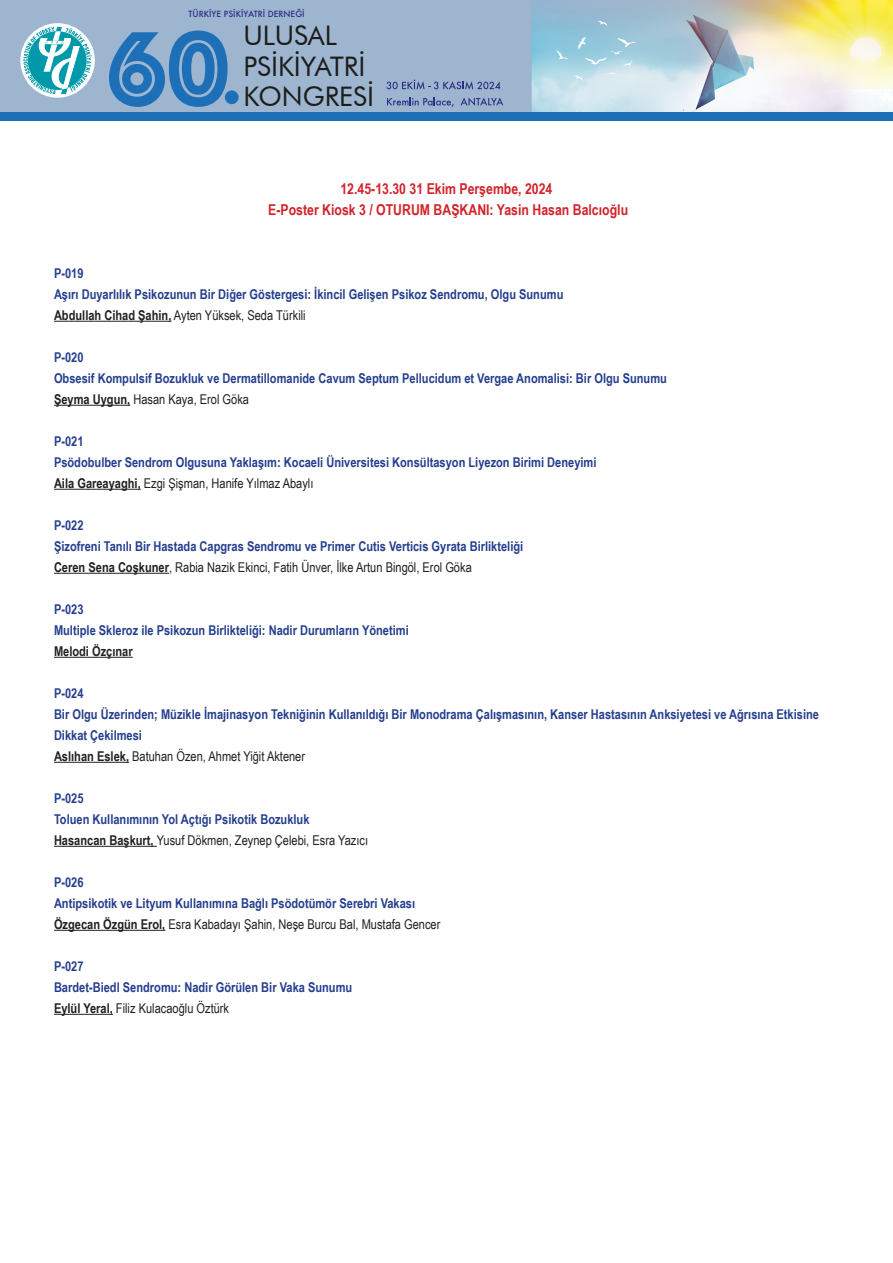
<style>
.page{position:relative;width:893px;height:1263px;background:#fff}
.page>*{position:absolute;margin:0;border:0;box-sizing:border-box;transform-origin:0 0}
.t1{font:27px/30.2px "Futura BT";color:#1d1d1b}
.t2{font:700 15px "Arial Narrow";color:#d1232a}
.t3{font:700 13.5px/21px "Arial Narrow";color:#253f8e}
.t4{font:13.5px "Arial Narrow";color:#231f20}
.t5{font:700 13.5px "Arial Narrow";color:#231f20}
.t6{font:500 8.25px "Futura";color:#2d2e82}
.s1{font-weight:700}
</style>
<div class="page">
<img style="left:0;top:0;width:893px;height:112px">
<svg style="left:20px;top:23px;width:75px;height:75px"></svg>
<svg style="left:23px;top:27px;width:69px;height:67px"></svg>
<div style="left:0;top:112px;width:893px;height:8px;background:#1d70b7"></div>
<svg style="left:556px;top:50px;width:13px;height:9px"></svg>
<svg style="left:604px;top:73px;width:17px;height:3px"></svg>
<svg style="left:597px;top:21px;width:10px;height:5px"></svg>
<svg style="left:578px;top:37px;width:59px;height:29px;background:#a3cfe0"></svg>
<svg style="left:572px;top:76px;width:10px;height:5px"></svg>
<svg style="left:386px;top:80px;width:114px;height:9px"></svg>
<svg style="left:387px;top:97px;width:67px;height:10px"></svg>
<svg style="left:460px;top:98px;width:43px;height:8px"></svg>
<svg style="left:109px;top:31px;width:119px;height:76px;background:#508bc0"></svg>
<div style="left:225px;top:90px;width:14px;height:14px;background:#1d70b7;border-radius:50%"></div>
<hr style="left:54px;top:321px;width:117px;height:1px;background:#231f20">
<hr style="left:54px;top:405px;width:76px;height:1px;background:#231f20">
<hr style="left:54px;top:489px;width:87px;height:1px;background:#231f20">
<hr style="left:54px;top:573px;width:115px;height:1px;background:#231f20">
<hr style="left:54px;top:657px;width:79px;height:1px;background:#231f20">
<hr style="left:54px;top:762px;width:75px;height:1px;background:#231f20">
<hr style="left:54px;top:846px;width:103px;height:1px;background:#231f20">
<hr style="left:54px;top:930px;width:111px;height:1px;background:#231f20">
<hr style="left:54px;top:1014px;width:59px;height:1px;background:#231f20">
<p class="t6" style="left:189px;top:8px;width:118px">TÜRKİYE PSİKİYATRİ DERNEĞİ</p>
<p class="t1" style="left:243px;top:21px;width:132px">ULUSAL<br>PSİKİYATRİ<br>KONGRESİ</p>
<p class="t2" style="left:340px;top:177px;width:213px">12.45-13.30 31 Ekim Perşembe, 2024</p>
<p class="t2" style="left:268px;top:198px;width:361px">E-Poster Kiosk 3 / OTURUM BAŞKANI: Yasin Hasan Balcıoğlu</p>
<p class="t3" style="left:54px;top:262px;width:31px">P-019</p>
<p class="t3" style="left:54px;top:283px;width:511px">Aşırı Duyarlılık Psikozunun Bir Diğer Göstergesi: İkincil Gelişen Psikoz Sendromu, Olgu Sunumu</p>
<p class="t4" style="left:54px;top:305px;width:253px"><span class="s1">Abdullah Cihad Şahin,</span> Ayten Yüksek, Seda Türkili</p>
<p class="t3" style="left:54px;top:346px;width:31px">P-020</p>
<p class="t3" style="left:54px;top:367px;width:614px">Obsesif Kompulsif Bozukluk ve Dermatillomanide Cavum Septum Pellucidum et Vergae Anomalisi: Bir Olgu Sunumu</p>
<p class="t4" style="left:54px;top:389px;width:197px"><span class="s1">Şeyma Uygun,</span> Hasan Kaya, Erol Göka</p>
<p class="t3" style="left:54px;top:430px;width:31px">P-021</p>
<p class="t3" style="left:54px;top:451px;width:544px">Psödobulber Sendrom Olgusuna Yaklaşım: Kocaeli Üniversitesi Konsültasyon Liyezon Birimi Deneyimi</p>
<p class="t4" style="left:54px;top:473px;width:261px"><span class="s1">Aila Gareayaghi,</span> Ezgi Şişman, Hanife Yılmaz Abaylı</p>
<p class="t3" style="left:54px;top:514px;width:31px">P-022</p>
<p class="t3" style="left:54px;top:535px;width:471px">Şizofreni Tanılı Bir Hastada Capgras Sendromu ve Primer Cutis Verticis Gyrata Birlikteliği</p>
<p class="t4" style="left:54px;top:557px;width:419px"><span class="s1">Ceren Sena Coşkuner</span>, Rabia Nazik Ekinci, Fatih Ünver, İlke Artun Bingöl, Erol Göka</p>
<p class="t3" style="left:54px;top:598px;width:31px">P-023</p>
<p class="t3" style="left:54px;top:619px;width:356px">Multiple Skleroz ile Psikozun Birlikteliği: Nadir Durumların Yönetimi</p>
<p class="t5" style="left:54px;top:641px;width:80px">Melodi Özçınar</p>
<p class="t3" style="left:54px;top:682px;width:31px">P-024</p>
<p class="t3" style="left:54px;top:703px;width:766px">Bir Olgu Üzerinden; Müzikle İmajinasyon Tekniğinin Kullanıldığı Bir Monodrama Çalışmasının, Kanser Hastasının Anksiyetesi ve Ağrısına Etkisine<br>Dikkat Çekilmesi</p>
<p class="t4" style="left:54px;top:746px;width:253px"><span class="s1">Aslıhan Eslek,</span> Batuhan Özen, Ahmet Yiğit Aktener</p>
<p class="t3" style="left:54px;top:787px;width:31px">P-025</p>
<p class="t3" style="left:54px;top:808px;width:257px">Toluen Kullanımının Yol Açtığı Psikotik Bozukluk</p>
<p class="t4" style="left:54px;top:830px;width:316px"><span class="s1">Hasancan Başkurt,</span> Yusuf Dökmen, Zeynep Çelebi, Esra Yazıcı</p>
<p class="t3" style="left:54px;top:871px;width:31px">P-026</p>
<p class="t3" style="left:54px;top:892px;width:363px">Antipsikotik ve Lityum Kullanımına Bağlı Psödotümör Serebri Vakası</p>
<p class="t4" style="left:54px;top:914px;width:388px"><span class="s1">Özgecan Özgün Erol,</span> Esra Kabadayı Şahin, Neşe Burcu Bal, Mustafa Gencer</p>
<p class="t3" style="left:54px;top:955px;width:31px">P-027</p>
<p class="t3" style="left:54px;top:976px;width:300px">Bardet-Biedl Sendromu: Nadir Görülen Bir Vaka Sunumu</p>
<p class="t4" style="left:54px;top:998px;width:177px"><span class="s1">Eylül Yeral,</span> Filiz Kulacaoğlu Öztürk</p>
</div>
